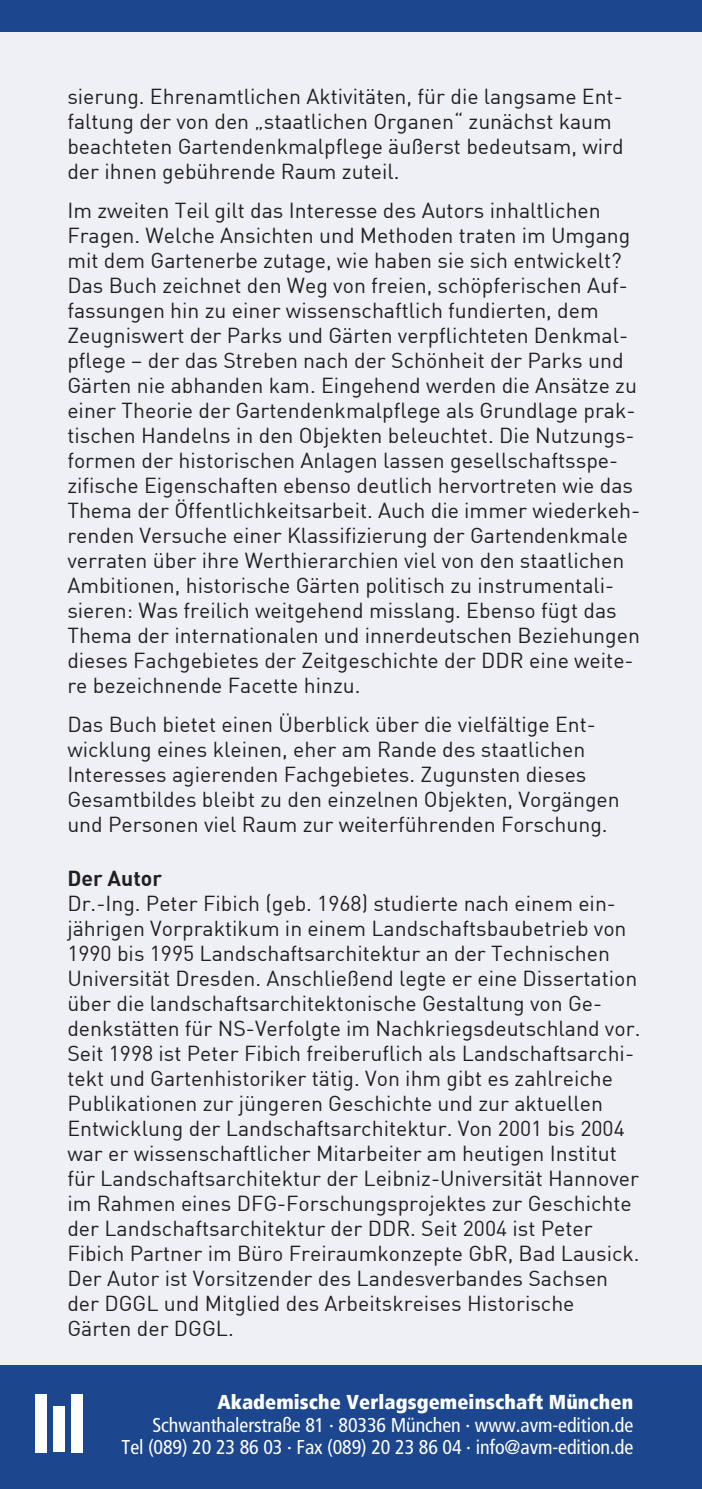
<style>
.page{position:relative;width:702px;height:1489px;background:#fff}
.page>*{position:absolute;margin:0;border:0;box-sizing:border-box;transform-origin:0 0}
.t1{font:21.25px/25px "DIN";color:#231f20}
.t2{font:700 21.25px "DIN";color:#231f20}
.t3{font:condensed 20px/22.5px "Frutiger LT";letter-spacing:-.005em;color:#fff;text-align:right}
.t4{font:900 condensed 20px "Frutiger LT";letter-spacing:.005em;color:#fff}
</style>
<div class="page">
<div style="left:0;top:0;width:702px;height:1372px;background:#eff0f6"></div>
<div style="left:0;top:0;width:702px;height:32px;background:#1c468d"></div>
<div style="left:0;top:1364px;width:702px;height:124px;background:#1c468d"></div>
<div style="left:35px;top:1393px;width:11px;height:59px;background:#fff"></div>
<div style="left:53px;top:1406px;width:12px;height:46px;background:#fff"></div>
<div style="left:71px;top:1393px;width:12px;height:59px;background:#fff"></div>
<p class="t1" style="left:67px;top:83px;width:558px">sierung. Ehrenamtlichen Aktivitäten, für die langsame Ent&shy;faltung der von den „staatlichen Organen“ zunächst kaum beachteten Gartendenkmalpflege äußerst bedeutsam, wird der ihnen gebührende Raum zuteil.</p>
<p class="t1" style="left:67px;top:197px;width:574px">Im zweiten Teil gilt das Interesse des Autors inhaltlichen Fragen. Welche Ansichten und Methoden traten im Umgang mit dem Gartenerbe zutage, wie haben sie sich entwickelt?<br>Das Buch zeichnet den Weg von freien, schöpferischen Auf&shy;fassungen hin zu einer wissenschaftlich fundierten, dem Zeugniswert der Parks und Gärten verpflichteten Denkmal&shy;pflege – der das Streben nach der Schönheit der Parks und Gärten nie abhanden kam. Eingehend werden die Ansätze zu einer Theorie der Gartendenkmalpflege als Grundlage prak&shy;tischen Handelns in den Objekten beleuchtet. Die Nutzungs&shy;formen der historischen Anlagen lassen gesellschaftsspe&shy;zifische Eigenschaften ebenso deutlich hervortreten wie das Thema der Öffentlichkeitsarbeit. Auch die immer wiederkeh&shy;renden Versuche einer Klassifizierung der Gartendenkmale verraten über ihre Werthierarchien viel von den staatlichen Ambitionen, historische Gärten politisch zu instrumentali&shy;sieren: Was freilich weitgehend misslang. Ebenso fügt das Thema der internationalen und innerdeutschen Beziehungen dieses Fachgebietes der Zeitgeschichte der DDR eine weite&shy;re bezeichnende Facette hinzu.</p>
<p class="t1" style="left:67px;top:711px;width:554px">Das Buch bietet einen Überblick über die vielfältige Ent&shy;wicklung eines kleinen, eher am Rande des staatlichen Interesses agierenden Fachgebietes. Zugunsten dieses Gesamtbildes bleibt zu den einzelnen Objekten, Vorgängen und Personen viel Raum zur weiterführenden Forschung.</p>
<p class="t2" style="left:67px;top:864px;width:96px">Der Autor</p>
<p class="t1" style="left:67px;top:890px;width:574px">Dr.-Ing. Peter Fibich (geb. 1968) studierte nach einem ein&shy;jährigen Vorpraktikum in einem Landschaftsbaubetrieb von 1990 bis 1995 Landschaftsarchitektur an der Technischen Universität Dresden. Anschließend legte er eine Dissertation über die landschaftsarchitektonische Gestaltung von Ge&shy;denkstätten für NS-Verfolgte im Nachkriegsdeutschland vor.<br>Seit 1998 ist Peter Fibich freiberuflich als Landschaftsarchi&shy;tekt und Gartenhistoriker tätig. Von ihm gibt es zahlreiche Publikationen zur jüngeren Geschichte und zur aktuellen Entwicklung der Landschaftsarchitektur. Von 2001 bis 2004 war er wissenschaftlicher Mitarbeiter am heutigen Institut für Landschaftsarchitektur der Leibniz-Universität Hannover im Rahmen eines DFG-Forschungsprojektes zur Geschichte der Landschaftsarchitektur der DDR. Seit 2004 ist Peter Fibich Partner im Büro Freiraumkonzepte GbR, Bad Lausick.<br>Der Autor ist Vorsitzender des Landesverbandes Sachsen der DGGL und Mitglied des Arbeitskreises Historische Gärten der DGGL.</p>
<p class="t4" style="left:217px;top:1389px;width:417px">Akademische Verlagsgemeinschaft München</p>
<p class="t3" style="left:121px;top:1413px;width:513px">Schwanthalerstraße 81 · 80336 München · www.avm-edition.de<br>Tel (089) 20 23 86 03 · Fax (089) 20 23 86 04 · info@avm-edition.de</p>
</div>
